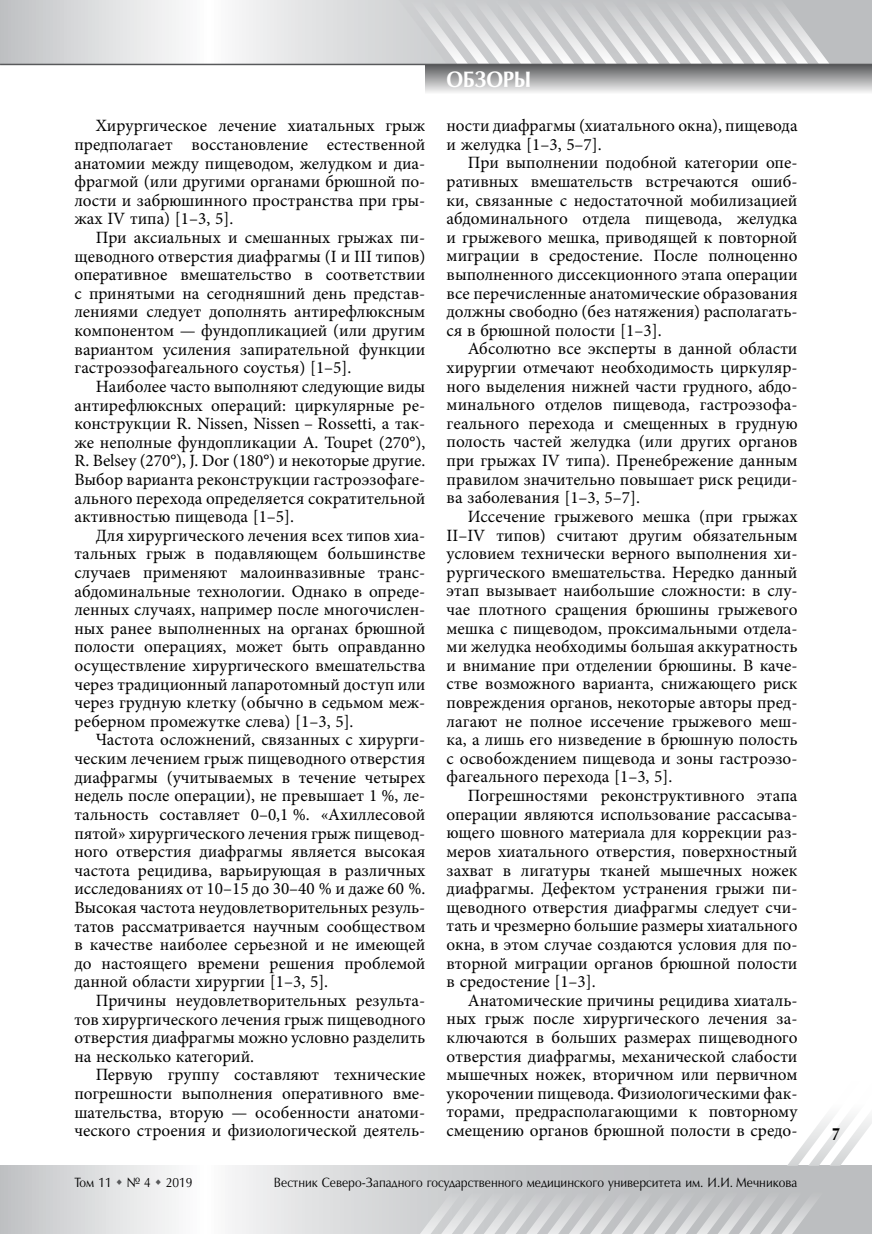
<style>
.page{position:relative;width:872px;height:1234px;background:#fff}
.page>*{position:absolute;margin:0;border:0;box-sizing:border-box;transform-origin:0 0}
.t1{font:700 22.5px "Optimum AP";color:#fff;scale:.9 1}
.t2{font:700 18px "Optimum AP";color:#000;scale:.85 1}
.t3{font:17.25px/18.6px "Minion Pro";color:#000;text-align:justify}
.t4{font:13.5px "Optimum AP";color:#000;scale:.9 1}
</style>
<div class="page">
<svg style="left:0;top:0;width:872px;height:64px"></svg>
<svg style="left:0;top:1165px;width:404px;height:68px"></svg>
<div style="left:425px;top:64px;width:447px;height:30px;background:linear-gradient(to bottom,#555658,#f4f4f4)"></div>
<svg style="left:383px;top:0;width:446px;height:64px;background:#d1d2d4"></svg>
<hr style="left:0;top:64px;width:872px;height:1px;background:#58595b">
<svg style="left:404px;top:1116px;width:468px;height:117px"></svg>
<div style="left:863px;top:1130px;width:9px;height:28px;background:#fff"></div>
<svg style="left:117px;top:1178px;width:5px;height:6px"></svg>
<svg style="left:156px;top:1178px;width:5px;height:6px"></svg>
<p class="t3" style="left:74px;top:117px;width:352px;text-indent:21px">Хирургическое лечение хиатальных грыж предполагает восстановление естественной анатомии между пищеводом, желудком и диа&shy;фрагмой (или другими органами брюшной по&shy;лости и забрюшинного пространства при гры&shy;жах IV типа) [1–3, 5].</p>
<p class="t3" style="left:74px;top:228px;width:352px;text-indent:21px">При аксиальных и смешанных грыжах пи&shy;щеводного отверстия диафрагмы (I и III типов) оперативное вмешательство в соответствии с принятыми на сегодняшний день представ&shy;лениями следует дополнять антирефлюксным компонентом — фундопликацией (или другим вариантом усиления запирательной функции гастроэзофагеального соустья) [1–5].</p>
<p class="t3" style="left:74px;top:377px;width:352px;text-indent:21px">Наиболее часто выполняют следующие виды антирефлюксных операций: циркулярные ре&shy;конструкции R. Nissen, Nissen – Rossetti, а так&shy;же неполные фундопликации A. Toupet (270°), R. Belsey (270°), J. Dor (180°) и некоторые другие.<br>Выбор варианта реконструкции гастроэзофаге&shy;ального перехода определяется сократительной активностью пищевода [1–5].</p>
<p class="t3" style="left:74px;top:526px;width:352px;text-indent:21px">Для хирургического лечения всех типов хиа&shy;тальных грыж в подавляющем большинстве случаев применяют малоинвазивные транс&shy;абдоминальные технологии. Однако в опреде&shy;ленных случаях, например после многочислен&shy;ных ранее выполненных на органах брюшной полости операциях, может быть оправданно осуществление хирургического вмешательства через традиционный лапаротомный доступ или через грудную клетку (обычно в седьмом меж&shy;реберном промежутке слева) [1–3, 5].</p>
<p class="t3" style="left:74px;top:730px;width:352px;text-indent:21px">Частота осложнений, связанных с хирурги&shy;ческим лечением грыж пищеводного отверстия диафрагмы (учитываемых в течение четырех недель после операции), не превышает 1 %, ле&shy;тальность составляет 0–0,1 %. «Ахиллесовой пятой» хирургического лечения грыж пищевод&shy;ного отверстия диафрагмы является высокая частота рецидива, варьирующая в различных исследованиях от 10–15 до 30–40 % и даже 60 %.<br>Высокая частота неудовлетворительных резуль&shy;татов рассматривается научным сообществом в качестве наиболее серьезной и не имеющей до настоящего времени решения проблемой данной области хирургии [1–3, 5].</p>
<p class="t3" style="left:74px;top:991px;width:352px;text-indent:21px">Причины неудовлетворительных результа&shy;тов хирургического лечения грыж пищеводного отверстия диафрагмы можно условно разделить на несколько категорий.</p>
<p class="t3" style="left:74px;top:1065px;width:352px;text-indent:21px">Первую группу составляют технические погрешности выполнения оперативного вме&shy;шательства, вторую — особенности анатоми&shy;ческого строения и физиологической деятель-</p>
<h1 class="t1" style="left:446px;top:67px;width:34px">Обзоры</h1>
<p class="t3" style="left:446px;top:116px;width:352px">ности диафрагмы (хиатального окна), пищевода и желудка [1–3, 5–7].</p>
<p class="t3" style="left:446px;top:154px;width:352px;text-indent:21px">При выполнении подобной категории опе&shy;ративных вмешательств встречаются ошиб&shy;ки, связанные с недостаточной мобилизацией абдоминального отдела пищевода, желудка и грыжевого мешка, приводящей к повторной миграции в средостение. После полноценно выполненного диссекционного этапа операции все перечисленные анатомические образования должны свободно (без натяжения) располагать&shy;ся в брюшной полости [1–3].</p>
<p class="t3" style="left:446px;top:339px;width:352px;text-indent:21px">Абсолютно все эксперты в данной области хирургии отмечают необходимость циркуляр&shy;ного выделения нижней части грудного, абдо&shy;минального отделов пищевода, гастроэзофа&shy;геального перехода и смещенных в грудную полость частей желудка (или других органов при грыжах IV типа). Пренебрежение данным правилом значительно повышает риск рециди&shy;ва заболевания [1–3, 5–7].</p>
<p class="t3" style="left:446px;top:507px;width:352px;text-indent:21px">Иссечение грыжевого мешка (при грыжах II–IV типов) считают другим обязательным условием технически верного выполнения хи&shy;рургического вмешательства. Нередко данный этап вызывает наибольшие сложности: в слу&shy;чае плотного сращения брюшины грыжевого мешка с пищеводом, проксимальными отдела&shy;ми желудка необходимы большая аккуратность и внимание при отделении брюшины. В каче&shy;стве возможного варианта, снижающего риск повреждения органов, некоторые авторы пред&shy;лагают не полное иссечение грыжевого меш&shy;ка, а лишь его низведение в брюшную полость с освобождением пищевода и зоны гастроэзо&shy;фагеального перехода [1–3, 5].</p>
<p class="t3" style="left:446px;top:786px;width:352px;text-indent:21px">Погрешностями реконструктивного этапа операции являются использование рассасыва&shy;ющего шовного материала для коррекции раз&shy;меров хиатального отверстия, поверхностный захват в лигатуры тканей мышечных ножек диафрагмы. Дефектом устранения грыжи пи&shy;щеводного отверстия диафрагмы следует счи&shy;тать и чрезмерно большие размеры хиатального окна, в этом случае создаются условия для по&shy;вторной миграции органов брюшной полости в средостение [1–3].</p>
<p class="t3" style="left:446px;top:990px;width:352px;text-indent:21px">Анатомические причины рецидива хиаталь&shy;ных грыж после хирургического лечения за&shy;ключаются в больших размерах пищеводного отверстия диафрагмы, механической слабости мышечных ножек, вторичном или первичном укорочении пищевода. Физиологическими фак&shy;торами, предрасполагающими к повторному смещению органов брюшной полости в средо-</p>
<p class="t4" style="left:74px;top:1175px;width:133px">Том 11 № 4 2019</p>
<p class="t4" style="left:274px;top:1175px;width:583px">Вестник Северо-Западного государственного медицинского университета им. И.И. Мечникова</p>
<p class="t2" style="left:831px;top:1124px;width:11px">7</p>
</div>
